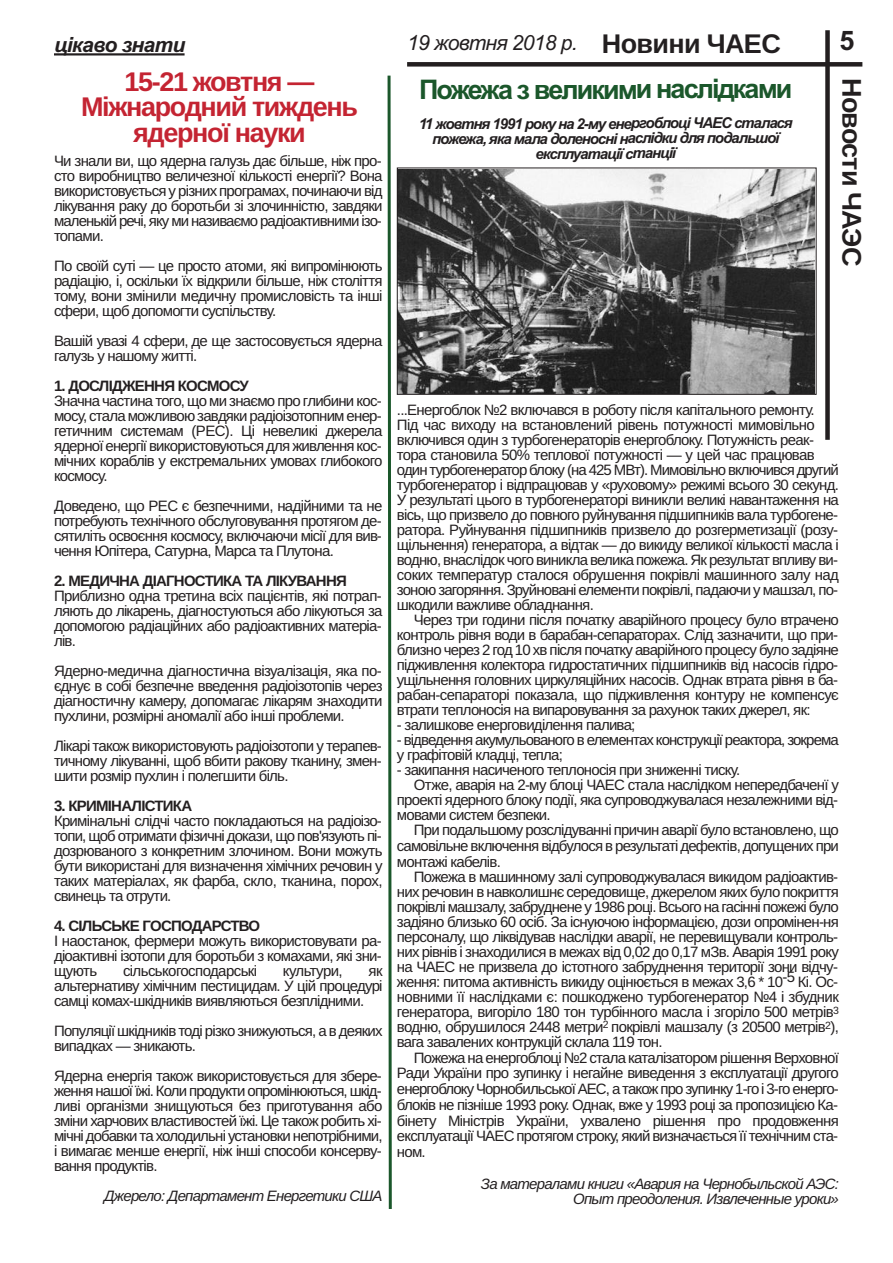
<style>
.page{position:relative;width:893px;height:1263px;background:#fff}
.page>*{position:absolute;margin:0;border:0;box-sizing:border-box;transform-origin:0 0}
.t1{font:700 27px/25.5px "Arimo";letter-spacing:-.05em;color:#c42432;text-align:center}
.t2{font:700 27px "Arial";letter-spacing:-.07em;color:#1b572b}
.t3{font:700 27px "Arimo";letter-spacing:-.03em;color:#231f20}
.t4{font:700 27px "Arial";color:#231f20}
.t5{font:italic 21px "Arial";letter-spacing:-.035em;color:#231f20}
.t6{font:italic 700 21px "Arial";letter-spacing:-.035em;color:#231f20}
.t7{font:15px/15px "Arimo";letter-spacing:-.05em;color:#231f20;text-align:justify}
.t8{font:italic 15px/15.8px "Arimo";letter-spacing:-.05em;color:#231f20;text-align:right}
.t9{font:italic 700 15px/15px "Arial";letter-spacing:-.07em;color:#231f20;text-align:center}
.t10{font:700 15px "Arimo";letter-spacing:-.05em;color:#231f20}
.s1{font-family:"Arimo";font-weight:700;font-style:normal;font-size:27px}
</style>
<div class="page">
<div style="left:825px;top:30px;width:5px;height:410px;background:#231f20"></div>
<div style="left:407px;top:62px;width:455px;height:5px;background:#231f20"></div>
<hr style="left:54px;top:53px;width:131px;height:2px;background:#231f20">
<img style="left:399px;top:170px;width:415px;height:223px">
<div style="left:397px;top:168px;width:419px;height:227px;border:1px solid #231f20"></div>
<svg style="left:387px;top:75px;width:5px;height:1134px"></svg>
<h2 class="t6" style="left:54px;top:32px;width:133px">цікаво знати</h2>
<h2 class="t5" style="left:407px;top:30px;width:375px">19 жовтня 2018 р. <span class="s1">Новини ЧАЕС</span></h2>
<h1 class="t4" style="left:839px;top:25px;width:17px">5</h1>
<h1 class="t1" style="left:81px;top:69px;width:278px">15-21 жовтня —<br>Міжнародний тиждень ядерної науки</h1>
<p class="t7" style="left:54px;top:153px;width:330px">Чи знали ви, що ядерна галузь дає більше, ніж про&shy;сто виробництво величезної кількості енергії? Вона використовується у різних програмах, починаючи від лікування раку до боротьби зі злочинністю, завдяки маленькій речі, яку ми називаємо радіоактивними ізо&shy;топами.</p>
<p class="t7" style="left:54px;top:258px;width:330px">По своїй суті — це просто атоми, які випромінюють радіацію, і, оскільки їх відкрили більше, ніж століття тому, вони змінили медичну промисловість та інші сфери, щоб допомогти суспільству.</p>
<p class="t7" style="left:54px;top:333px;width:330px">Вашій увазі 4 сфери, де ще застосовується ядерна галузь у нашому житті.</p>
<p class="t10" style="left:54px;top:377px;width:196px">1. ДОСЛІДЖЕННЯ КОСМОСУ</p>
<p class="t7" style="left:54px;top:393px;width:330px">Значна частина того, що ми знаємо про глибини кос&shy;мосу, стала можливою завдяки радіоізотопним енер&shy;гетичним системам (РЕС). Ці невеликі джерела ядерної енергії використовуються для живлення кос&shy;мічних кораблів у екстремальних умовах глибокого космосу.</p>
<p class="t7" style="left:54px;top:498px;width:330px">Доведено, що РЕС є безпечними, надійними та не потребують технічного обслуговування протягом де&shy;сятиліть освоєння космосу, включаючи місії для вив&shy;чення Юпітера, Сатурна, Марса та Плутона.</p>
<p class="t10" style="left:54px;top:572px;width:294px">2. МЕДИЧНА ДІАГНОСТИКА ТА ЛІКУВАННЯ</p>
<p class="t7" style="left:54px;top:588px;width:330px">Приблизно одна третина всіх пацієнтів, які потрап&shy;ляють до лікарень, діагностуються або лікуються за допомогою радіаційних або радіоактивних матеріа&shy;лів.</p>
<p class="t7" style="left:54px;top:663px;width:330px">Ядерно-медична діагностична візуалізація, яка по&shy;єднує в собі безпечне введення радіоізотопів через діагностичну камеру, допомагає лікарям знаходити пухлини, розмірні аномалії або інші проблеми.</p>
<p class="t7" style="left:54px;top:738px;width:329px">Лікарі також використовують радіоізотопи у терапев&shy;тичному лікуванні, щоб вбити ракову тканину, змен&shy;шити розмір пухлин і полегшити біль.</p>
<p class="t10" style="left:54px;top:797px;width:140px">3. КРИМІНАЛІСТИКА</p>
<p class="t7" style="left:54px;top:813px;width:330px">Кримінальні слідчі часто покладаються на радіоізо&shy;топи, щоб отримати фізичні докази, що пов'язують пі&shy;дозрюваного з конкретним злочином. Вони можуть бути використані для визначення хімічних речовин у таких матеріалах, як фарба, скло, тканина, порох, свинець та отрути.</p>
<p class="t10" style="left:54px;top:917px;width:208px">4. СІЛЬСЬКЕ ГОСПОДАРСТВО</p>
<p class="t7" style="left:54px;top:933px;width:329px">І наостанок, фермери можуть використовувати ра&shy;діоактивні ізотопи для боротьби з комахами, які зни&shy;щують</p>
<p class="t7" style="left:123px;top:963px;width:136px">сільськогосподарські</p>
<p class="t7" style="left:283px;top:963px;width:61px">культури,</p>
<p class="t7" style="left:54px;top:963px;width:330px;text-indent:314px">як альтернативу хімічним пестицидам. У цій процедурі самці комах-шкідників виявляються безплідними.</p>
<p class="t7" style="left:54px;top:1023px;width:330px">Популяції шкідників тоді різко знижуються, а в деяких випадках — зникають.</p>
<p class="t7" style="left:54px;top:1068px;width:330px">Ядерна енергія також використовується для збере&shy;ження нашої їжі. Коли продукти опромінюються, шкід&shy;ливі організми знищуються без приготування або зміни харчових властивостей їжі. Це також робить хі&shy;мічні добавки та холодильні установки непотрібними, і вимагає менше енергії, ніж інші способи консерву&shy;вання продуктів.</p>
<p class="t8" style="left:104px;top:1188px;width:280px">Джерело: Департамент Енергетики США</p>
<h1 class="t2" style="left:419px;top:73px;width:375px">Пожежа з великими наслідками</h1>
<p class="t9" style="left:419px;top:116px;width:375px">11 жовтня 1991 року на 2-му енергоблоці ЧАЕС сталася пожежа, яка мала доленосні наслідки для подальшої експлуатації станції</p>
<h1 class="t3" style="left:868px;top:78px;width:190px;rotate:90deg">Новости ЧАЭС</h1>
<p class="t7" style="left:397px;top:402px;width:444px;text-align:left">...Енергоблок №2 включався в роботу після капітального ремонту.<br>Під час виходу на встановлений рівень потужності мимовільно включився один з турбогенераторів енергоблоку. Потужність реак&shy;тора становила 50% теплової потужності — у цей час працював один турбогенератор блоку (на 425 МВт). Мимовільно включився другий турбогенератор і відпрацював у «руховому» режимі всього 30 секунд.<br>У результаті цього в турбогенераторі виникли великі навантаження на вісь, що призвело до повного руйнування підшипників вала турбогене&shy;ратора. Руйнування підшипників призвело до розгерметизації (розу&shy;щільнення) генератора, а відтак — до викиду великої кількості масла і водню, внаслідок чого виникла велика пожежа. Як результат впливу ви&shy;соких температур сталося обрушення покрівлі машинного залу над зоною загоряння. Зруйновані елементи покрівлі, падаючи у машзал, по&shy;шкодили важливе обладнання.</p>
<p class="t7" style="left:397px;top:612px;width:444px;text-indent:17px">Через три години після початку аварійного процесу було втрачено контроль рівня води в барабан-сепараторах. Слід зазначити, що при&shy;близно через 2 год 10 хв після початку аварійного процесу було задіяне підживлення колектора гидростатичних підшипників від насосів гідро&shy;ущільнення головних циркуляційних насосів. Однак втрата рівня в ба&shy;рабан-сепараторі показала, що підживлення контуру не компенсує втрати теплоносія на випаровування за рахунок таких джерел, як:</p>
<p class="t7" style="left:397px;top:717px;width:240px">- залишкове енерговиділення палива;</p>
<p class="t7" style="left:397px;top:732px;width:444px">- відведення акумульованого в елементах конструкції реактора, зокрема у графітовій кладці, тепла;</p>
<p class="t7" style="left:397px;top:762px;width:345px">- закипання насиченого теплоносія при зниженні тиску.</p>
<p class="t7" style="left:414px;top:777px;width:427px">Отже, аварія на 2-му блоці ЧАЕС стала наслідком непередбаченї у</p>
<p class="t7" style="left:397px;top:792px;width:443px">проекті ядерного блоку події, яка супроводжувалася незалежними від-</p>
<p class="t7" style="left:397px;top:807px;width:155px">мовами систем безпеки.</p>
<p class="t7" style="left:414px;top:823px;width:427px">При подальшому розслідуванні причин аварії було встановлено, що</p>
<p class="t7" style="left:397px;top:838px;width:444px">самовільне включення відбулося в результаті дефектів, допущених при</p>
<p class="t7" style="left:397px;top:854px;width:105px">монтажі кабелів.</p>
<p class="t7" style="left:414px;top:869px;width:426px">Пожежа в машинному залі супроводжувалася викидом радіоактив-</p>
<p class="t7" style="left:397px;top:884px;width:444px">них речовин в навколишнє середовище, джерелом яких було покриття</p>
<p class="t7" style="left:397px;top:899px;width:444px">покрівлі машзалу, забруднене у 1986 році. Всього на гасінні пожежі було</p>
<p class="t7" style="left:397px;top:914px;width:444px">задіяно близько 60 осіб. За існуючою інформацією, дози опромінен-ня</p>
<p class="t7" style="left:397px;top:929px;width:443px">персоналу, що ліквідував наслідки аварії, не перевищували контроль-</p>
<p class="t7" style="left:397px;top:944px;width:444px">них рівнів і знаходилися в межах від 0,02 до 0,17 мЗв. Аварія 1991 року</p>
<p class="t7" style="left:397px;top:959px;width:443px">на ЧАЕС не призвела до істотного забруднення території зони відчу-</p>
<p class="t7" style="left:397px;top:974px;width:443px">ження: питома активність викиду оцінюється в межах 3,6 * 10-5 Кі. Ос-</p>
<p class="t7" style="left:397px;top:989px;width:444px">новними її наслідками є: пошкоджено турбогенератор №4 і збудник</p>
<p class="t7" style="left:397px;top:1004px;width:444px">генератора, вигоріло 180 тон турбінного масла і згоріло 500 метрів<sup>3</sup></p>
<p class="t7" style="left:397px;top:1019px;width:444px">водню, обрушилося 2448 метри<sup>2</sup> покрівлі машзалу (з 20500 метрів<sup>2</sup>),</p>
<p class="t7" style="left:397px;top:1034px;width:267px">вага завалених контрукцій склала 119 тон.</p>
<p class="t7" style="left:414px;top:1050px;width:427px">Пожежа на енергоблоці №2 стала каталізатором рішення Верховної</p>
<p class="t7" style="left:397px;top:1066px;width:444px">Ради України про зупинку і негайне виведення з експлуатації другого</p>
<p class="t7" style="left:397px;top:1081px;width:444px">енергоблоку Чорнобильської АЕС, а також про зупинку 1-го і 3-го енерго-</p>
<p class="t7" style="left:397px;top:1097px;width:443px">блоків не пізніше 1993 року. Однак, вже у 1993 році за пропозицією Ка-</p>
<p class="t7" style="left:397px;top:1113px;width:444px">бінету Міністрів України, ухвалено рішення про продовження</p>
<p class="t7" style="left:397px;top:1129px;width:443px">експлуатації ЧАЕС протягом строку, який визначається її технічним ста-</p>
<p class="t7" style="left:397px;top:1144px;width:30px">ном.</p>
<p class="t8" style="left:481px;top:1175px;width:360px">За матералами книги «Авария на Чернобыльской АЭС:<br>Опыт преодоления. Извлеченные уроки»</p>
</div>
